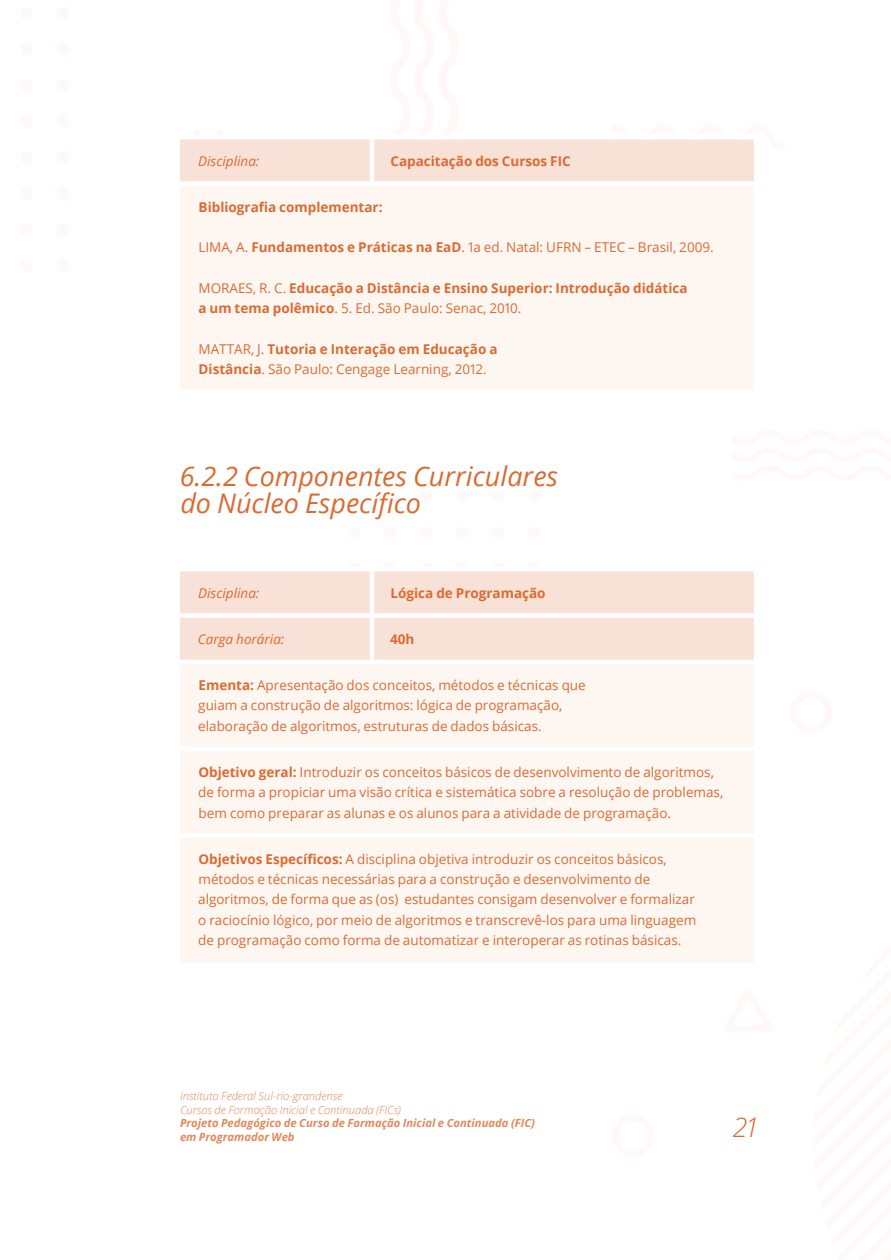
<style>
.page{position:relative;width:891px;height:1260px;background:#fff}
.page>*{position:absolute;margin:0;border:0;box-sizing:border-box;transform-origin:0 0}
.t1{font:italic 27px/27px "Open Sans";color:#da6b32}
.t2{font:italic 300 27px "Open Sans";color:#da6b32}
.t3{font:13.5px/20.2px "Open Sans";color:#da6b32}
.t4{font:700 13.5px/20.2px "Open Sans";color:#da6b32}
.t5{font:italic 13.5px "Open Sans";color:#da6b32}
.t6{font:italic 300 11.25px/13.5px "Open Sans";color:#e1895b}
.t7{font:italic 700 11.25px/13.5px "Open Sans";color:#e1895b}
.s1{font-weight:700}
.s2{font-weight:400}
</style>
<div class="page">
<div style="left:348px;top:491px;width:12px;height:12px;background:#fef9f7;border-radius:50%"></div>
<div style="left:384px;top:491px;width:12px;height:12px;background:#fef9f7;border-radius:50%"></div>
<div style="left:420px;top:491px;width:12px;height:12px;background:#fef9f7;border-radius:50%"></div>
<div style="left:456px;top:491px;width:12px;height:12px;background:#fef9f7;border-radius:50%"></div>
<div style="left:492px;top:491px;width:12px;height:12px;background:#fef9f7;border-radius:50%"></div>
<div style="left:528px;top:491px;width:12px;height:12px;background:#fef9f7;border-radius:50%"></div>
<div style="left:348px;top:527px;width:12px;height:12px;background:#fef9f7;border-radius:50%"></div>
<div style="left:384px;top:527px;width:12px;height:12px;background:#fef9f7;border-radius:50%"></div>
<div style="left:420px;top:527px;width:12px;height:12px;background:#fef9f7;border-radius:50%"></div>
<div style="left:456px;top:527px;width:12px;height:12px;background:#fef9f7;border-radius:50%"></div>
<div style="left:492px;top:527px;width:12px;height:12px;background:#fef9f7;border-radius:50%"></div>
<div style="left:528px;top:527px;width:12px;height:12px;background:#fef9f7;border-radius:50%"></div>
<div style="left:348px;top:563px;width:12px;height:12px;background:#fef9f7;border-radius:50%"></div>
<div style="left:384px;top:563px;width:12px;height:12px;background:#fef9f7;border-radius:50%"></div>
<div style="left:420px;top:563px;width:12px;height:12px;background:#fef9f7;border-radius:50%"></div>
<div style="left:456px;top:563px;width:12px;height:12px;background:#fef9f7;border-radius:50%"></div>
<div style="left:492px;top:563px;width:12px;height:12px;background:#fef9f7;border-radius:50%"></div>
<div style="left:528px;top:563px;width:12px;height:12px;background:#fef9f7;border-radius:50%"></div>
<div style="left:56px;top:7px;width:13px;height:13px;background:#fef9f7;border-radius:50%"></div>
<div style="left:56px;top:43px;width:13px;height:13px;background:#fef9f7;border-radius:50%"></div>
<div style="left:56px;top:80px;width:13px;height:12px;background:#fef9f7;border-radius:50%"></div>
<div style="left:56px;top:116px;width:13px;height:12px;background:#fef9f7;border-radius:50%"></div>
<div style="left:56px;top:152px;width:13px;height:12px;background:#fef9f7;border-radius:50%"></div>
<div style="left:56px;top:188px;width:13px;height:12px;background:#fef9f7;border-radius:50%"></div>
<div style="left:56px;top:224px;width:13px;height:12px;background:#fef9f7;border-radius:50%"></div>
<div style="left:56px;top:260px;width:13px;height:12px;background:#fef9f7;border-radius:50%"></div>
<div style="left:20px;top:7px;width:13px;height:13px;background:#fef9f7;border-radius:50%"></div>
<div style="left:20px;top:43px;width:13px;height:13px;background:#fef9f7;border-radius:50%"></div>
<div style="left:20px;top:80px;width:13px;height:12px;background:#fef9f7;border-radius:50%"></div>
<div style="left:20px;top:116px;width:13px;height:12px;background:#fef9f7;border-radius:50%"></div>
<div style="left:20px;top:152px;width:13px;height:12px;background:#fef9f7;border-radius:50%"></div>
<div style="left:20px;top:188px;width:13px;height:12px;background:#fef9f7;border-radius:50%"></div>
<div style="left:20px;top:224px;width:13px;height:12px;background:#fef9f7;border-radius:50%"></div>
<div style="left:20px;top:260px;width:13px;height:12px;background:#fef9f7;border-radius:50%"></div>
<div style="left:180px;top:140px;width:574px;height:41px;background:#f8e1d6"></div>
<div style="left:180px;top:184px;width:576px;height:208px;background:#fef6f1"></div>
<hr style="left:754px;top:186px;width:4px;height:204px;background:#fff">
<hr style="left:180px;top:390px;width:192px;height:4px;background:#fff">
<hr style="left:372px;top:390px;width:192px;height:4px;background:#fff">
<hr style="left:564px;top:390px;width:194px;height:4px;background:#fff">
<hr style="left:370px;top:140px;width:4px;height:41px;background:#fff">
<div style="left:180px;top:181px;width:192px;height:5px;background:#fff"></div>
<div style="left:372px;top:181px;width:192px;height:5px;background:#fff"></div>
<div style="left:564px;top:181px;width:194px;height:5px;background:#fff"></div>
<div style="left:180px;top:572px;width:574px;height:88px;background:#f8e1d6"></div>
<div style="left:180px;top:664px;width:574px;height:299px;background:#fef6f1"></div>
<div style="left:180px;top:567px;width:192px;height:5px;background:#fff"></div>
<div style="left:372px;top:567px;width:96px;height:5px;background:#fff"></div>
<div style="left:468px;top:567px;width:290px;height:5px;background:#fff"></div>
<div style="left:180px;top:613px;width:192px;height:5px;background:#fff"></div>
<div style="left:372px;top:613px;width:96px;height:5px;background:#fff"></div>
<div style="left:468px;top:613px;width:290px;height:5px;background:#fff"></div>
<div style="left:180px;top:746px;width:192px;height:5px;background:#fff"></div>
<div style="left:372px;top:746px;width:96px;height:5px;background:#fff"></div>
<div style="left:468px;top:746px;width:290px;height:5px;background:#fff"></div>
<div style="left:180px;top:833px;width:192px;height:5px;background:#fff"></div>
<div style="left:372px;top:833px;width:96px;height:5px;background:#fff"></div>
<div style="left:468px;top:833px;width:290px;height:5px;background:#fff"></div>
<hr style="left:370px;top:572px;width:4px;height:41px;background:#fff">
<hr style="left:370px;top:618px;width:4px;height:42px;background:#fff">
<p class="t5" style="left:198px;top:151px;width:63px">Disciplina:</p>
<p class="t4" style="left:390px;top:150px;width:182px">Capacitação dos Cursos FIC</p>
<p class="t4" style="left:199px;top:197px;width:186px">Bibliografia complementar:</p>
<p class="t3" style="left:198px;top:237px;width:517px">LIMA, A. <span class="s1">Fundamentos e Práticas na EaD</span>. 1a ed. Natal: UFRN – ETEC – Brasil, 2009.</p>
<p class="t4" style="left:198px;top:278px;width:491px"><span class="s2">MORAES, R. C.</span> Educação a Distância e Ensino Superior: Introdução didática a um tema polêmico<span class="s2">. 5. Ed. São Paulo: Senac, 2010.</span></p>
<p class="t3" style="left:198px;top:338px;width:301px">MATTAR, J. <span class="s1">Tutoria e Interação em Educação a<br>Distância</span>. São Paulo: Cengage Learning, 2012.</p>
<h1 class="t1" style="left:180px;top:462px;width:380px">6.2.2 Componentes Curriculares do Núcleo Específico</h1>
<p class="t5" style="left:198px;top:583px;width:63px">Disciplina:</p>
<p class="t4" style="left:391px;top:582px;width:157px">Lógica de Programação</p>
<p class="t5" style="left:198px;top:630px;width:88px">Carga horária:</p>
<p class="t4" style="left:390px;top:629px;width:26px">40h</p>
<p class="t3" style="left:198px;top:675px;width:389px"><span class="s1">Ementa:</span> Apresentação dos conceitos, métodos e técnicas que guiam a construção de algoritmos: lógica de programação, elaboração de algoritmos, estruturas de dados básicas.</p>
<p class="t3" style="left:198px;top:762px;width:527px"><span class="s1">Objetivo geral:</span> Introduzir os conceitos básicos de desenvolvimento de algoritmos, de forma a propiciar uma visão crítica e sistemática sobre a resolução de problemas, bem como preparar as alunas e os alunos para a atividade de programação.</p>
<p class="t3" style="left:198px;top:849px;width:500px"><span class="s1">Objetivos Específicos:</span> A disciplina objetiva introduzir os conceitos básicos, métodos e técnicas necessárias para a construção e desenvolvimento de algoritmos, de forma que as (os) estudantes consigam desenvolver e formalizar o raciocínio lógico, por meio de algoritmos e transcrevê-los para uma linguagem de programação como forma de automatizar e interoperar as rotinas básicas.</p>
<p class="t6" style="left:180px;top:1089px;width:223px">Instituto Federal Sul-rio-grandense<br>Cursos de Formação Inicial e Continuada (FICs)</p>
<p class="t7" style="left:180px;top:1116px;width:357px">Projeto Pedagógico de Curso de Formação Inicial e Continuada (FIC) em Programador Web</p>
<h1 class="t2" style="left:732px;top:1108px;width:25px">21</h1>
</div>
